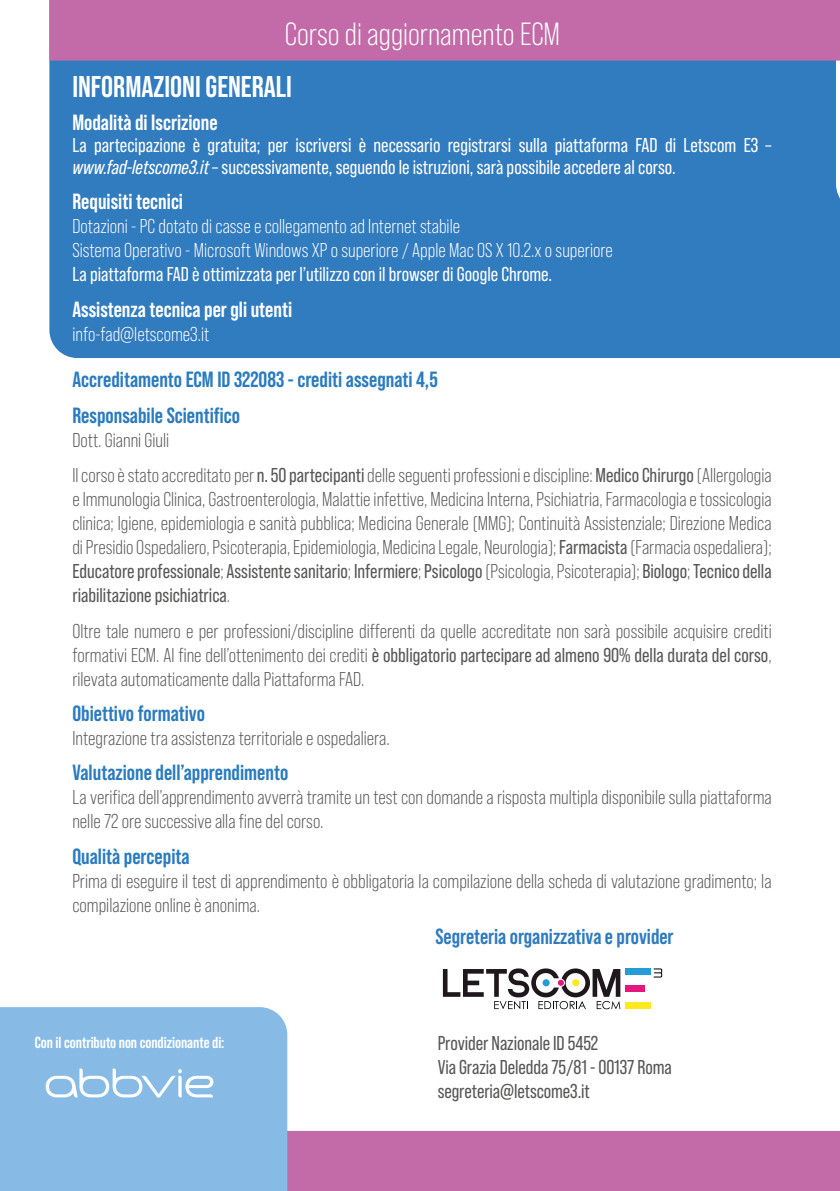
<style>
.page{position:relative;width:840px;height:1191px;background:#fff}
.page>*{position:absolute;margin:0;border:0;box-sizing:border-box;transform-origin:0 0}
.t1{font:32px "Bebas Neue Pro";color:#fff}
.t2{font:700 30px "Bebas Neue Pro";color:#fff}
.t3{font:700 22px/35.4px "Bebas Neue Pro";color:#2a7bbf}
.t4{font:700 22px "Bebas Neue Pro";color:#fff}
.t5{font:700 22px "Bebas Neue Pro";color:#307abf}
.t6{font:20px/24px "Bebas Neue Pro";color:#575756}
.t7{font:20px/22px "Bebas Neue Pro";color:#fff}
.t8{font:20px/24px "Bebas Neue Pro";color:#fff}
.t9{font:20px/24px "Bebas Neue Pro";letter-spacing:-.005em;color:#575756}
.t10{font:700 16px "Bebas Neue Pro";color:#fff}
.s1{font-style:italic}
.s2{font-style:inherit}
</style>
<div class="page">
<div style="left:287px;top:1130px;width:552px;height:61px;background:#c26ba8"></div>
<div style="left:0;top:1007px;width:287px;height:184px;background:#87bbe6"></div>
<div style="left:49px;top:61px;width:790px;height:297px;background:#317bbf"></div>
<svg style="left:835px;top:61px;width:4px;height:151px"></svg>
<div style="left:49px;top:0;width:790px;height:61px;background:#c26ba8"></div>
<img style="left:817px;top:1130px;width:22px;height:7px">
<svg style="left:46px;top:1068px;width:167px;height:29px"></svg>
<svg style="left:653px;top:968px;width:8px;height:9px"></svg>
<svg style="left:442px;top:968px;width:178px;height:41px"></svg>
<div style="left:542px;top:979px;width:7px;height:7px;background:#239cd8;border-radius:50%"></div>
<div style="left:557px;top:979px;width:7px;height:7px;background:#e5177d;border-radius:50%"></div>
<div style="left:557px;top:979px;width:7px;height:7px;border:1px solid #fff;border-radius:50%"></div>
<div style="left:572px;top:979px;width:7px;height:7px;background:#fcea1e;border-radius:50%"></div>
<div style="left:624px;top:1002px;width:26px;height:7px;background:#fcea1e"></div>
<div style="left:624px;top:985px;width:20px;height:7px;background:#e5177d"></div>
<div style="left:624px;top:968px;width:26px;height:7px;background:#239cd8"></div>
<h1 class="t1" style="left:284px;top:16px;width:277px">Corso di aggiornamento ECM</h1>
<h2 class="t2" style="left:72px;top:69px;width:221px">INFORMAZIONI GENERALI</h2>
<p class="t4" style="left:72px;top:110px;width:147px">Modalità di Iscrizione</p>
<p class="t7" style="left:72px;top:134px;width:700px">La partecipazione è gratuita; per iscriversi è necessario registrarsi sulla piattaforma FAD di Letscom E3 – <span class="s1">www.fad-letscome3.it</span> – successivamente, seguendo le istruzioni, sarà possibile accedere al corso.</p>
<p class="t4" style="left:72px;top:189px;width:112px">Requisiti tecnici</p>
<p class="t8" style="left:72px;top:214px;width:541px">Dotazioni - PC dotato di casse e collegamento ad Internet stabile<br>Sistema Operativo - Microsoft Windows XP o superiore / Apple Mac OS X 10.2.x o superiore</p>
<p class="t7" style="left:72px;top:263px;width:481px">La piattaforma FAD è ottimizzata per l’utilizzo con il browser di Google Chrome.</p>
<p class="t4" style="left:72px;top:296px;width:221px">Assistenza tecnica per gli utenti</p>
<p class="t8" style="left:72px;top:322px;width:138px">info-fad@letscome3.it</p>
<p class="t3" style="left:72px;top:362px;width:367px">Accreditamento ECM ID 322083 - crediti assegnati 4,5<br>Responsabile Scientifico</p>
<p class="t6" style="left:72px;top:422px;width:700px;line-height:35.4px">Dott. Gianni Giuli<br>Il corso è stato accreditato per <span class="s2">n. 50 partecipanti</span> delle seguenti professioni e discipline: <span class="s2">Medico Chirurgo</span> (Allergologia</p>
<p class="t6" style="left:72px;top:487px;width:700px;text-align:justify">e Immunologia Clinica, Gastroenterologia, Malattie infettive, Medicina Interna, Psichiatria, Farmacologia e tossicologia clinica; Igiene, epidemiologia e sanità pubblica; Medicina Generale (MMG); Continuità Assistenziale; Direzione Medica di Presidio Ospedaliero, Psicoterapia, Epidemiologia, Medicina Legale, Neurologia); <span class="s2">Farmacista</span> (Farmacia ospedaliera); <span class="s2">Educatore professionale</span>; <span class="s2">Assistente sanitario</span>; <span class="s2">Infermiere</span>; <span class="s2">Psicologo</span> (Psicologia, Psicoterapia); <span class="s2">Biologo</span>; <span class="s2">Tecnico della riabilitazione psichiatrica</span>.</p>
<p class="t6" style="left:72px;top:618px;width:700px;text-align:justify">Oltre tale numero e per professioni/discipline differenti da quelle accreditate non sarà possibile acquisire crediti formativi ECM. Al fine dell’ottenimento dei crediti <span class="s2">è obbligatorio partecipare ad almeno 90% della durata del corso</span>, rilevata automaticamente dalla Piattaforma FAD.</p>
<p class="t3" style="left:72px;top:695px;width:134px">Obiettivo formativo</p>
<p class="t6" style="left:72px;top:726px;width:319px">Integrazione tra assistenza territoriale e ospedaliera.</p>
<p class="t3" style="left:72px;top:754px;width:217px">Valutazione dell’apprendimento</p>
<p class="t6" style="left:72px;top:785px;width:700px">La verifica dell’apprendimento avverrà tramite un test con domande a risposta multipla disponibile sulla piattaforma nelle 72 ore successive alla fine del corso.</p>
<p class="t3" style="left:72px;top:838px;width:119px">Qualità percepita</p>
<p class="t6" style="left:72px;top:868px;width:700px">Prima di eseguire il test di apprendimento è obbligatoria la compilazione della scheda di valutazione gradimento; la compilazione online è anonima.</p>
<p class="t5" style="left:435px;top:924px;width:239px">Segreteria organizzativa e provider</p>
<p class="t10" style="left:35px;top:1033px;width:191px">Con il contributo non condizionante di:</p>
<p class="t9" style="left:437px;top:1030px;width:235px">Provider Nazionale ID 5452<br>Via Grazia Deledda 75/81 - 00137 Roma segreteria@letscome3.it</p>
</div>
